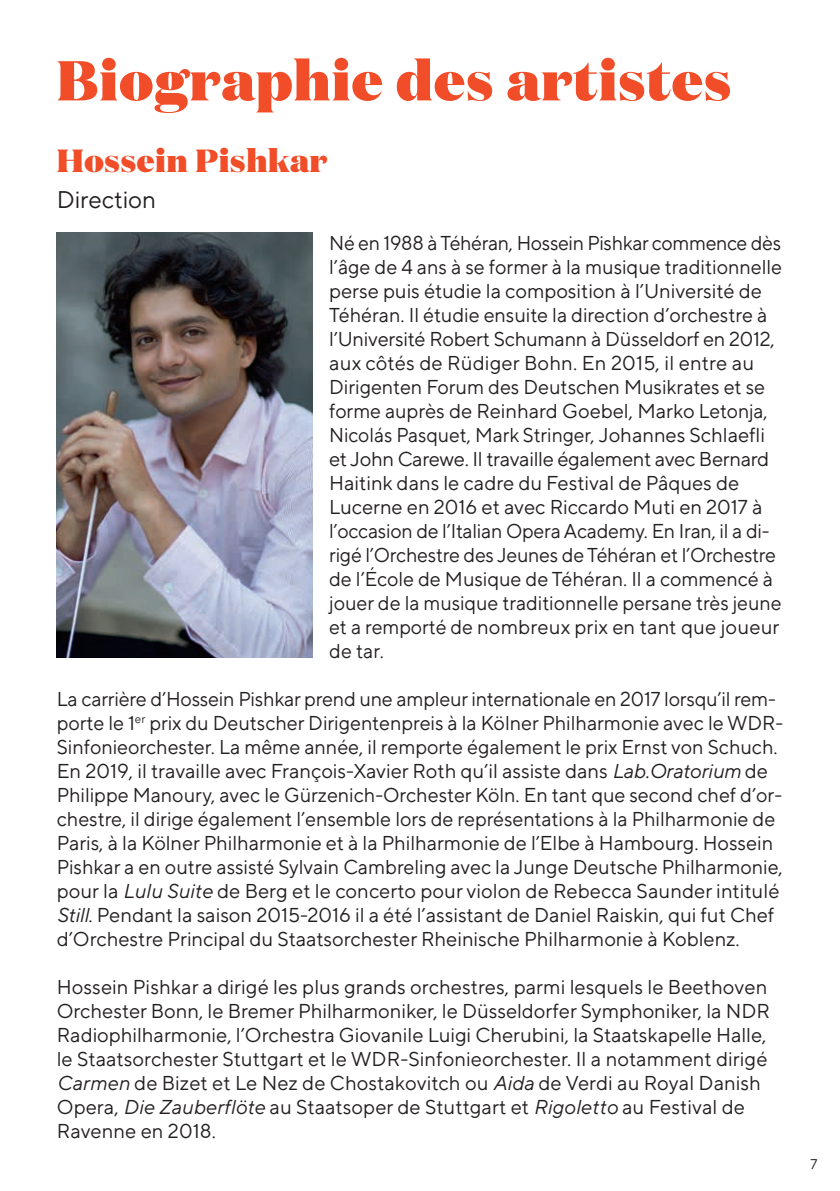
<style>
.page{position:relative;width:840px;height:1191px;background:#fff}
.page>*{position:absolute;margin:0;border:0;box-sizing:border-box;transform-origin:0 0}
.t1{font:900 56px "Domaine Display";letter-spacing:.02em;color:#f04d28}
.t2{font:900 32px "Domaine Display";letter-spacing:.02em;color:#f04d28}
.t3{font:24px "TT Norms Pro Var Roman";color:#231f20}
.t4{font:20px/24px "TT Norms Pro Var Roman";color:#231f20}
.t5{font:14px "TT Norms Pro Var Roman";color:#231f20}
.s1{font-family:"TT Norms Pro";font-style:italic}
</style>
<div class="page">
<img style="left:57px;top:232px;width:255px;height:426px">
<h1 class="t1" style="left:57px;top:43px;width:675px">Biographie des artistes</h1>
<h2 class="t2" style="left:57px;top:139px;width:272px">Hossein Pishkar</h2>
<p class="t3" style="left:57px;top:182px;width:101px">Direction</p>
<p class="t4" style="left:329px;top:229px;width:454px">Né en 1988 à Téhéran, Hossein Pishkar commence dès l’âge de 4 ans à se former à la musique traditionnelle perse puis étudie la composition à l’Université de Téhéran. Il étudie ensuite la direction d’orchestre à l’Université Robert Schumann à Düsseldorf en 2012, aux côtés de Rüdiger Bohn. En 2015, il entre au Dirigenten Forum des Deutschen Musikrates et se forme auprès de Reinhard Goebel, Marko Letonja, Nicolás Pasquet, Mark Stringer, Johannes Schlaefli et John Carewe. Il travaille également avec Bernard Haitink dans le cadre du Festival de Pâques de Lucerne en 2016 et avec Riccardo Muti en 2017 à l’occasion de l’Italian Opera Academy. En Iran, il a di&shy;rigé l’Orchestre des Jeunes de Téhéran et l’Orchestre de l’École de Musique de Téhéran. Il a commencé à jouer de la musique traditionnelle persane très jeune et a remporté de nombreux prix en tant que joueur de tar.</p>
<p class="t4" style="left:57px;top:685px;width:727px">La carrière d’Hossein Pishkar prend une ampleur internationale en 2017 lorsqu’il rem&shy;porte le 1<sup>er</sup> prix du Deutscher Dirigentenpreis à la Kölner Philharmonie avec le WDR-Sinfonieorchester. La même année, il remporte également le prix Ernst von Schuch.<br>En 2019, il travaille avec François-Xavier Roth qu’il assiste dans <span class="s1">Lab.Oratorium</span> de Philippe Manoury, avec le Gürzenich-Orchester Köln. En tant que second chef d’or&shy;chestre, il dirige également l’ensemble lors de représentations à la Philharmonie de Paris, à la Kölner Philharmonie et à la Philharmonie de l’Elbe à Hambourg. Hossein Pishkar a en outre assisté Sylvain Cambreling avec la Junge Deutsche Philharmonie, pour la <span class="s1">Lulu Suite</span> de Berg et le concerto pour violon de Rebecca Saunder intitulé <span class="s1">Still</span>. Pendant la saison 2015-2016 il a été l’assistant de Daniel Raiskin, qui fut Chef d’Orchestre Principal du Staatsorchester Rheinische Philharmonie à Koblenz.</p>
<p class="t4" style="left:57px;top:973px;width:714px">Hossein Pishkar a dirigé les plus grands orchestres, parmi lesquels le Beethoven Orchester Bonn, le Bremer Philharmoniker, le Düsseldorfer Symphoniker, la NDR Radiophilharmonie, l’Orchestra Giovanile Luigi Cherubini, la Staatskapelle Halle, le Staatsorchester Stuttgart et le WDR-Sinfonieorchester. Il a notamment dirigé <span class="s1">Carmen</span> de Bizet et Le Nez de Chostakovitch ou <span class="s1">Aida</span> de Verdi au Royal Danish Opera, <span class="s1">Die Zauberflöte</span> au Staatsoper de Stuttgart et <span class="s1">Rigoletto</span> au Festival de Ravenne en 2018.</p>
<p class="t5" style="left:809px;top:1153px;width:8px">7</p>
</div>
